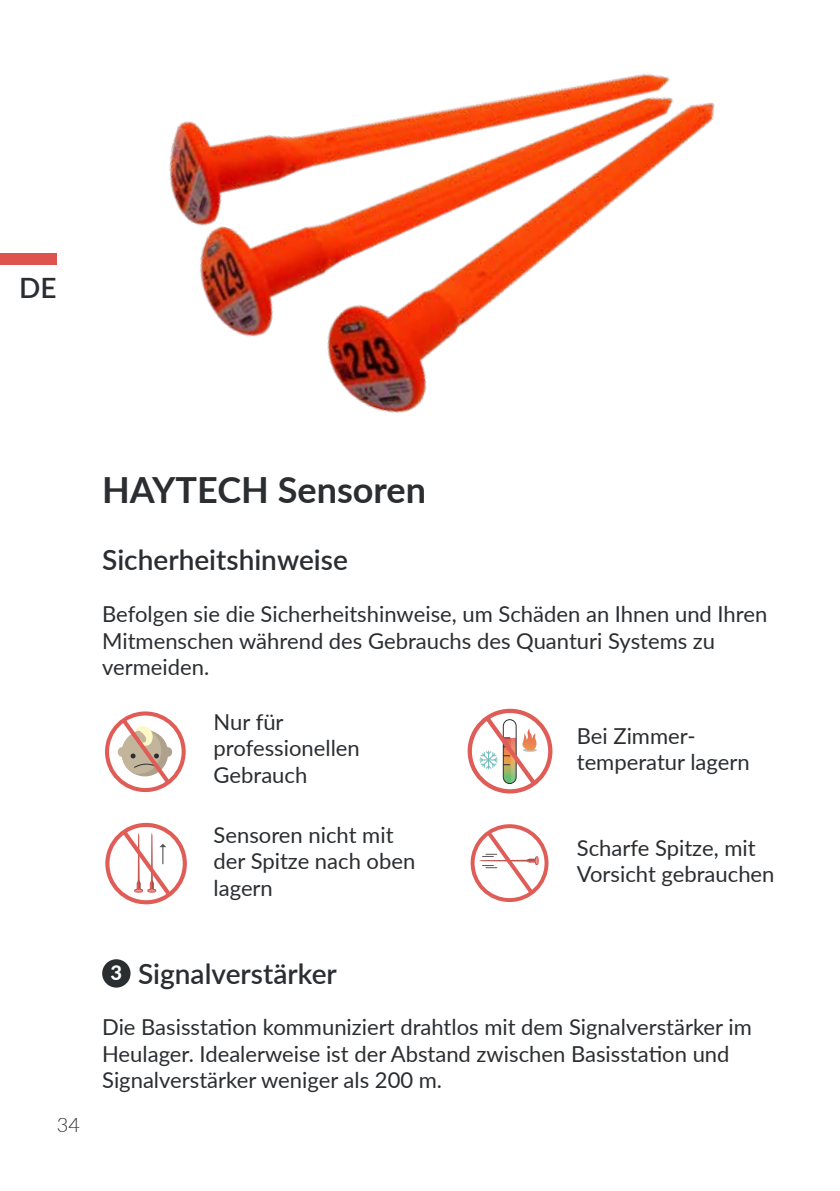
<style>
.page{position:relative;width:840px;height:1191px;background:#fff}
.page>*{position:absolute;margin:0;border:0;box-sizing:border-box;transform-origin:0 0}
.t1{font:700 36px "Lato";color:#2b2e31}
.t2{font:600 28px "Lato";color:#2b2e31}
.t3{font:22px/26.4px "Lato";color:#2b2e31}
.t4{font:300 20px "Lato";color:#2b2e31}
.t5{font:700 condensed 3px "Helvetica";color:#000}
.s1{font-weight:800;font-size:20px;color:#fff}
</style>
<div class="page">
<div style="left:0;top:253px;width:57px;height:11px;background:#de534e"></div>
<div style="left:105px;top:711px;width:80px;height:81px;border:4px solid #e05c56;border-radius:50%"></div>
<svg style="left:118px;top:714px;width:56px;height:74px"></svg>
<div style="left:467px;top:708px;width:85px;height:85px;border:4px solid #e05c56;border-radius:50%"></div>
<svg style="left:478px;top:712px;width:62px;height:77px"></svg>
<div style="left:105px;top:823px;width:82px;height:81px;border:4px solid #e05c56;border-radius:50%"></div>
<svg style="left:118px;top:826px;width:57px;height:74px"></svg>
<div style="left:470px;top:824px;width:78px;height:78px;border:4px solid #e05c56;border-radius:50%"></div>
<svg style="left:479px;top:827px;width:59px;height:71px"></svg>
<div style="left:102px;top:959px;width:28px;height:28px;background:#2b2e31;border-radius:50%"></div>
<img style="left:169px;top:73px;width:546px;height:340px">
<p class="t2" style="left:19px;top:268px;width:39px">DE</p>
<h1 class="t1" style="left:102px;top:463px;width:325px">HAYTECH Sensoren</h1>
<p class="t2" style="left:102px;top:540px;width:247px">Sicherheitshinweise</p>
<p class="t3" style="left:102px;top:600px;width:666px">Befolgen sie die Sicherheitshinweise, um Schäden an Ihnen und Ihren<br>Mitmenschen während des Gebrauchs des Quanturi Systems zu vermeiden.</p>
<p class="t3" style="left:213px;top:707px;width:148px">Nur für professionellen<br>Gebrauch</p>
<p class="t5" style="left:288px;top:779px;width:3px;rotate:-180deg">1</p>
<p class="t3" style="left:213px;top:820px;width:203px">Sensoren nicht mit der Spitze nach oben lagern</p>
<p class="t3" style="left:576px;top:721px;width:174px">Bei Zimmer&shy;temperatur lagern</p>
<p class="t3" style="left:576px;top:833px;width:199px">Scharfe Spitze, mit<br>Vorsicht gebrauchen</p>
<p class="t4" style="left:57px;top:1111px;width:25px">34</p>
<p class="t2" style="left:110px;top:953px;width:228px"><span class="s1">3</span> Signalverstärker</p>
<p class="t3" style="left:102px;top:1013px;width:650px">Die Basisstation kommuniziert drahtlos mit dem Signalverstärker im<br>Heulager. Idealerweise ist der Abstand zwischen Basisstation und<br>Signalverstärker weniger als 200 m.</p>
</div>
